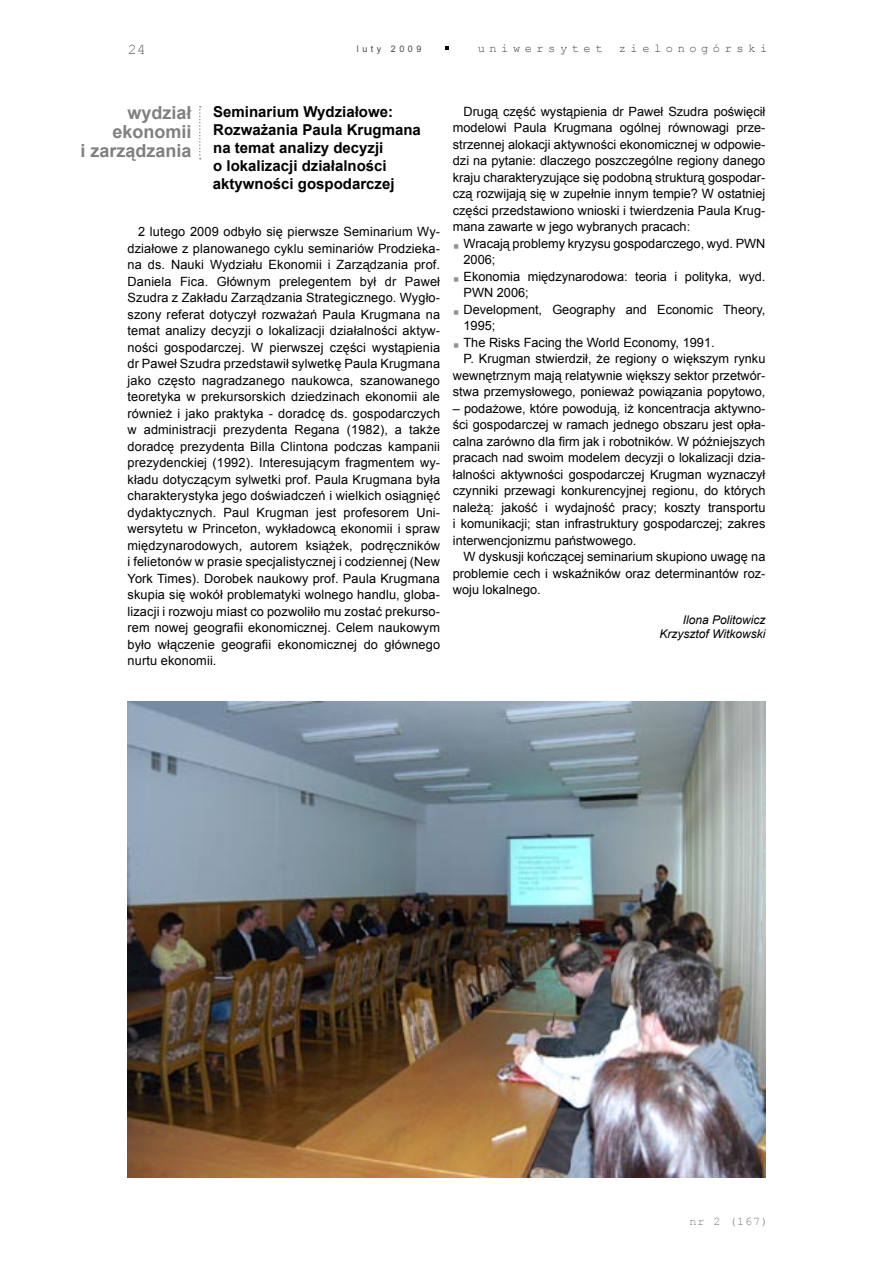
<style>
.page{position:relative;width:893px;height:1263px;background:#fff}
.page>*{position:absolute;margin:0;border:0;box-sizing:border-box;transform-origin:0 0}
.t1{font:700 18px "Arial";color:#808080}
.Normalny{font:700 15px/18px "Arial";color:#000}
.t2{font:15px "Courier New";color:#636363}
.Normalny-2{font:12.75px/16.5px "Arial";color:#000;text-align:justify}
.Normalny-3{font:italic 12px "Arial";color:#000}
.t3{font:12px "Courier New";letter-spacing:.38em;color:#484848}
.t4{font:11.85px "Courier New";color:#7c7c7c}
.t5{font:9px "Arial";letter-spacing:.39em;color:#484848}
.s1{color:#939393}
</style>
<div class="page">
<svg style="left:445px;top:46px;width:4px;height:3px"></svg>
<img style="left:128px;top:701px;width:637px;height:477px">
<svg style="left:199px;top:106px;width:2px;height:53px"></svg>
<p class="t2" style="left:128px;top:40px;width:19px">24</p>
<p class="t5" style="left:357px;top:43px;width:66px">luty 2009</p>
<p class="t3" style="left:478px;top:41px;width:126px">uniwersytet</p>
<p class="t3" style="left:619px;top:41px;width:150px">zielonogórski</p>
<p class="Normalny" style="left:213px;top:103px;width:209px">Seminarium Wydziałowe:<br>Rozważania Paula Krugmana na temat analizy decyzji<br>o lokalizacji działalności aktywności gospodarczej</p>
<p class="Normalny-2" style="left:128px;top:224px;width:314px;text-indent:11px">2 lutego 2009 odbyło się pierwsze Seminarium Wy&shy;działowe z planowanego cyklu seminariów Prodzieka&shy;na ds. Nauki Wydziału Ekonomii i Zarządzania prof.<br>Daniela Fica. Głównym prelegentem był dr Paweł Szudra z Zakładu Zarządzania Strategicznego. Wygło&shy;szony referat dotyczył rozważań Paula Krugmana na temat analizy decyzji o lokalizacji działalności aktyw&shy;ności gospodarczej. W pierwszej części wystąpienia dr Paweł Szudra przedstawił sylwetkę Paula Krugmana jako często nagradzanego naukowca, szanowanego teoretyka w prekursorskich dziedzinach ekonomii ale również i jako praktyka - doradcę ds. gospodarczych w administracji prezydenta Regana (1982), a także doradcę prezydenta Billa Clintona podczas kampanii prezydenckiej (1992). Interesującym fragmentem wy&shy;kładu dotyczącym sylwetki prof. Paula Krugmana była charakterystyka jego doświadczeń i wielkich osiągnięć dydaktycznych. Paul Krugman jest profesorem Uni&shy;wersytetu w Princeton, wykładowcą ekonomii i spraw międzynarodowych, autorem książek, podręczników i felietonów w prasie specjalistycznej i codziennej (New York Times). Dorobek naukowy prof. Paula Krugmana skupia się wokół problematyki wolnego handlu, globa&shy;lizacji i rozwoju miast co pozwoliło mu zostać prekurso&shy;rem nowej geografii ekonomicznej. Celem naukowym było włączenie geografii ekonomicznej do głównego nurtu ekonomii.</p>
<p class="t1" style="left:128px;top:101px;width:66px">wydział</p>
<p class="t1" style="left:113px;top:120px;width:81px">ekonomii</p>
<p class="t1" style="left:81px;top:139px;width:113px">i zarządzania</p>
<p class="Normalny-2" style="left:453px;top:103px;width:314px;text-indent:11px">Drugą część wystąpienia dr Paweł Szudra poświęcił modelowi Paula Krugmana ogólnej równowagi prze&shy;strzennej alokacji aktywności ekonomicznej w odpowie&shy;dzi na pytanie: dlaczego poszczególne regiony danego kraju charakteryzujące się podobną strukturą gospodar&shy;czą rozwijają się w zupełnie innym tempie? W ostatniej części przedstawiono wnioski i twierdzenia Paula Krug&shy;mana zawarte w jego wybranych pracach:</p>
<p class="Normalny-2" style="left:463px;top:235px;width:303px;text-indent:-11px"><span class="s1">▪</span> Wracają problemy kryzysu gospodarczego, wyd. PWN<br>2006;</p>
<p class="Normalny-2" style="left:463px;top:268px;width:303px;text-indent:-11px"><span class="s1">▪</span> Ekonomia międzynarodowa: teoria i polityka, wyd.<br>PWN 2006;</p>
<p class="Normalny-2" style="left:463px;top:301px;width:303px;text-indent:-11px"><span class="s1">▪</span> Development, Geography and Economic Theory,<br>1995;</p>
<p class="Normalny-2" style="left:453px;top:334px;width:263px"><span class="s1">▪</span> The Risks Facing the World Economy, 1991.</p>
<p class="Normalny-2" style="left:453px;top:350px;width:314px;text-indent:11px">P. Krugman stwierdził, że regiony o większym rynku wewnętrznym mają relatywnie większy sektor przetwór&shy;stwa przemysłowego, ponieważ powiązania popytowo,</p>
<p class="Normalny-2" style="left:453px;top:400px;width:314px">– podażowe, które powodują, iż koncentracja aktywno&shy;ści gospodarczej w ramach jednego obszaru jest opła&shy;calna zarówno dla firm jak i robotników. W późniejszych pracach nad swoim modelem decyzji o lokalizacji dzia&shy;łalności aktywności gospodarczej Krugman wyznaczył czynniki przewagi konkurencyjnej regionu, do których należą: jakość i wydajność pracy; koszty transportu i komunikacji; stan infrastruktury gospodarczej; zakres interwencjonizmu państwowego.</p>
<p class="Normalny-2" style="left:453px;top:548px;width:314px;text-indent:11px">W dyskusji kończącej seminarium skupiono uwagę na problemie cech i wskaźników oraz determinantów roz&shy;woju lokalnego.</p>
<p class="Normalny-3" style="left:683px;top:612px;width:84px">Ilona Politowicz</p>
<p class="Normalny-3" style="left:659px;top:626px;width:107px">Krzysztof Witkowski</p>
<p class="t4" style="left:690px;top:1214px;width:80px">nr 2 (167)</p>
</div>
